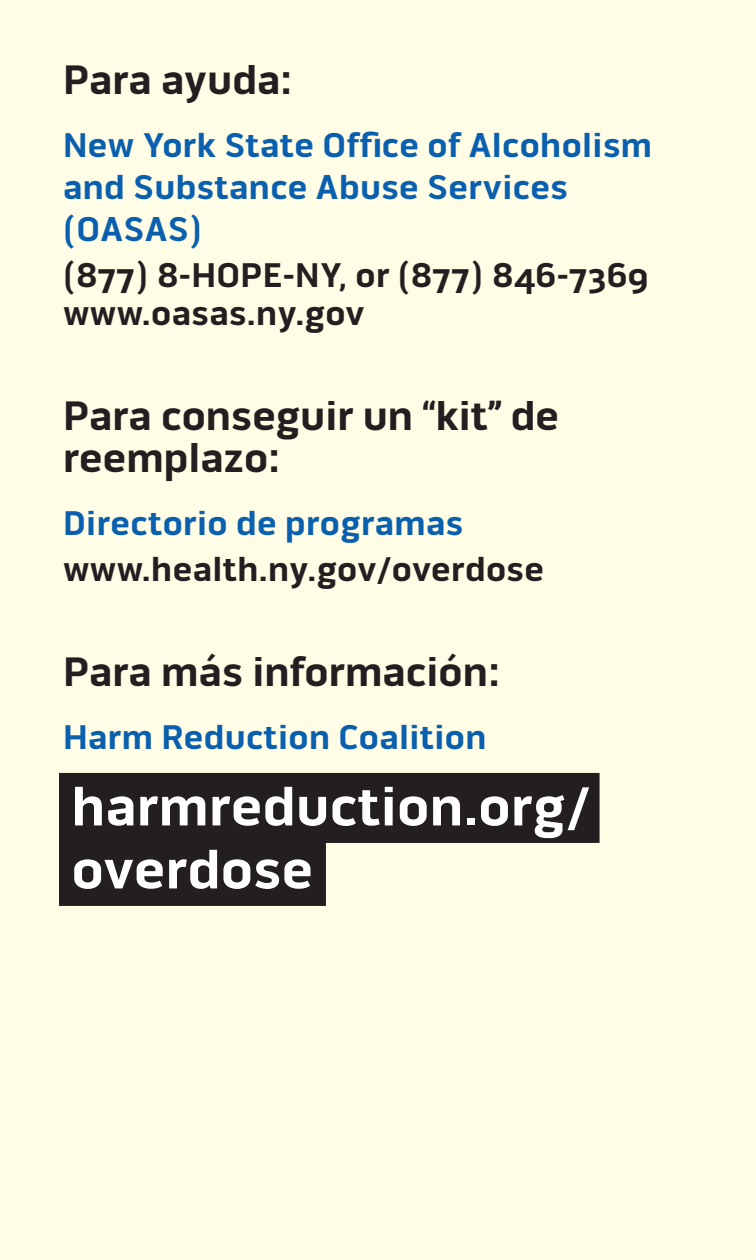
<style>
.page{position:relative;width:756px;height:1260px;background:#fffde5}
.page>*{position:absolute;margin:0;border:0;box-sizing:border-box;transform-origin:0 0}
.label{font:700 56px/63px "Pill Gothic 600 mg";letter-spacing:.005em;color:#fff}
.t1{font:700 42px/42px "Pill Gothic 600 mg";color:#231f20}
.t2{font:700 35px/42px "Pill Gothic 600 mg";letter-spacing:.01em;color:#0a60ae}
.p1{font:700 35px "Pill Gothic 600 mg";letter-spacing:.01em;color:#231f20}
</style>
<div class="page">
<div style="left:59px;top:773px;width:541px;height:70px;background:#231f20"></div>
<div style="left:59px;top:836px;width:267px;height:70px;background:#231f20"></div>
<p class="t1" style="left:63px;top:59px;width:231px">Para ayuda:</p>
<p class="t2" style="left:63px;top:125px;width:591px">New York State Office of Alcoholism and Substance Abuse Services (OASAS)</p>
<p class="p1" style="left:63px;top:254px;width:587px">(877) 8-HOPE-NY, or (877) 846-7369</p>
<p class="p1" style="left:63px;top:292px;width:303px">www.oasas.ny.gov</p>
<p class="t1" style="left:63px;top:395px;width:498px">Para conseguir un “kit” de reemplazo:</p>
<p class="t2" style="left:63px;top:503px;width:402px">Directorio de programas</p>
<p class="p1" style="left:63px;top:548px;width:483px">www.health.ny.gov/overdose</p>
<p class="t1" style="left:63px;top:651px;width:439px">Para más información:</p>
<p class="t2" style="left:63px;top:716px;width:425px">Harm Reduction Coalition</p>
<p class="label" style="left:72px;top:776px;width:520px">harmreduction.org/ overdose</p>
</div>
